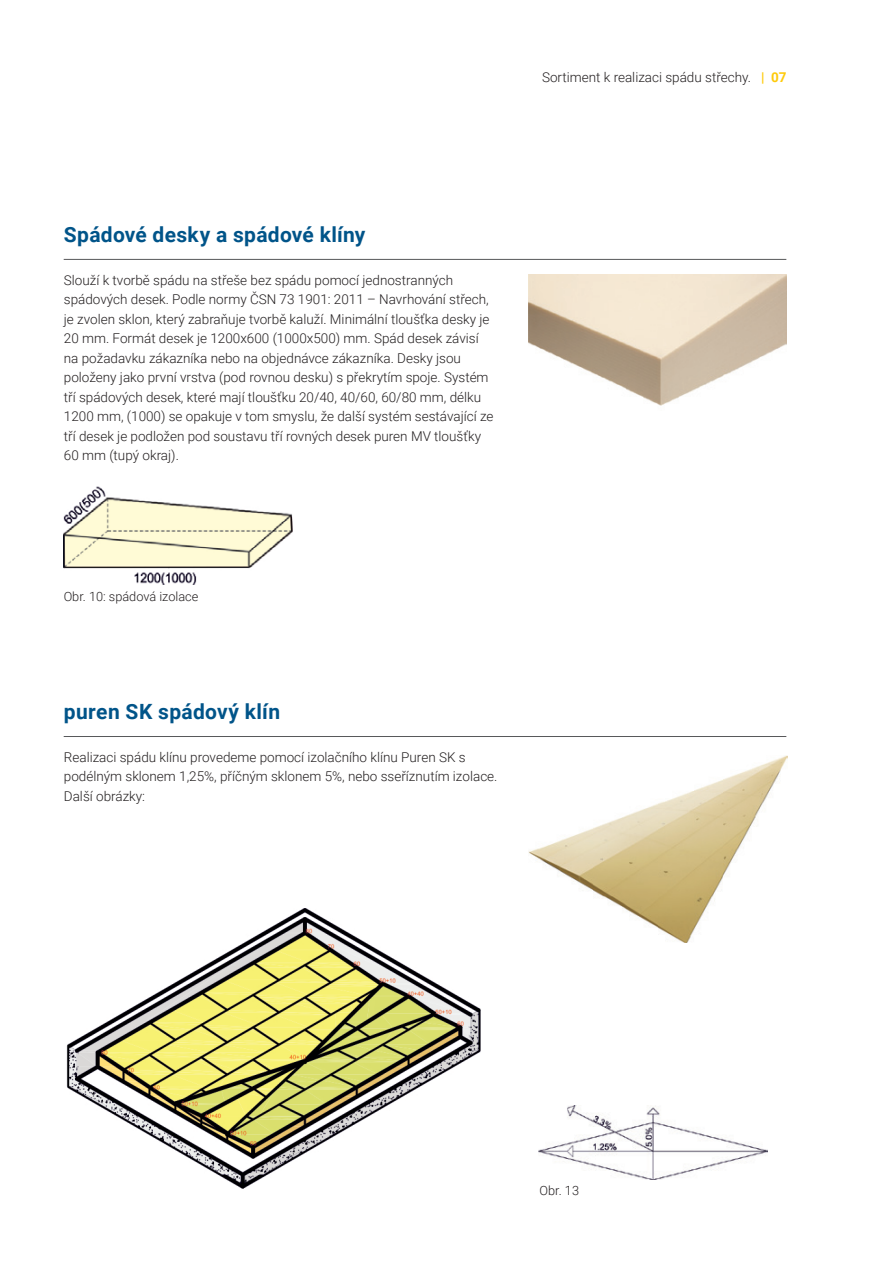
<style>
.page{position:relative;width:893px;height:1263px;background:#fff}
.page>*{position:absolute;margin:0;border:0;box-sizing:border-box;transform-origin:0 0}
.t1{font:700 21px "Roboto";letter-spacing:.015em;color:#005489}
.t2{font:300 13.5px/19.5px "Roboto";color:#231f20}
.t3{font:300 12.75px "Roboto";color:#231f20}
.s1{font-weight:700;color:#feca0a}
</style>
<div class="page">
<hr style="left:64px;top:259px;width:722px;height:1px;background:#57585a">
<hr style="left:64px;top:736px;width:722px;height:1px;background:#57585a">
<img style="left:528px;top:755px;width:259px;height:187px">
<img style="left:528px;top:275px;width:259px;height:131px">
<img style="left:64px;top:486px;width:229px;height:98px">
<img style="left:66px;top:908px;width:414px;height:281px">
<img style="left:539px;top:1106px;width:228px;height:73px">
<p class="t2" style="left:542px;top:67px;width:246px">Sortiment k realizaci spádu střechy. <span class="s1">| 07</span></p>
<h1 class="t1" style="left:64px;top:219px;width:303px">Spádové desky a spádové klíny</h1>
<p class="t2" style="left:64px;top:270px;width:431px">Slouží k tvorbě spádu na střeše bez spádu pomocí jednostranných spádových desek. Podle normy ČSN 73 1901: 2011 – Navrhování střech, je zvolen sklon, který zabraňuje tvorbě kaluží. Minimální tloušťka desky je 20 mm. Formát desek je 1200x600 (1000x500) mm. Spád desek závisí na požadavku zákazníka nebo na objednávce zákazníka. Desky jsou položeny jako první vrstva (pod rovnou desku) s překrytím spoje. Systém tří spádových desek, které mají tloušťku 20/40, 40/60, 60/80 mm, délku 1200 mm, (1000) se opakuje v tom smyslu, že další systém sestávající ze tří desek je podložen pod soustavu tří rovných desek puren MV tloušťky 60 mm (tupý okraj).</p>
<p class="t3" style="left:64px;top:588px;width:136px">Obr. 10: spádová izolace</p>
<h1 class="t1" style="left:64px;top:697px;width:218px">puren SK spádový klín</h1>
<p class="t2" style="left:64px;top:747px;width:435px">Realizaci spádu klínu provedeme pomocí izolačního klínu Puren SK s podélným sklonem 1,25%, příčným sklonem 5%, nebo sseříznutím izolace.<br>Další obrázky:</p>
<p class="t3" style="left:540px;top:1181px;width:41px">Obr. 13</p>
</div>
